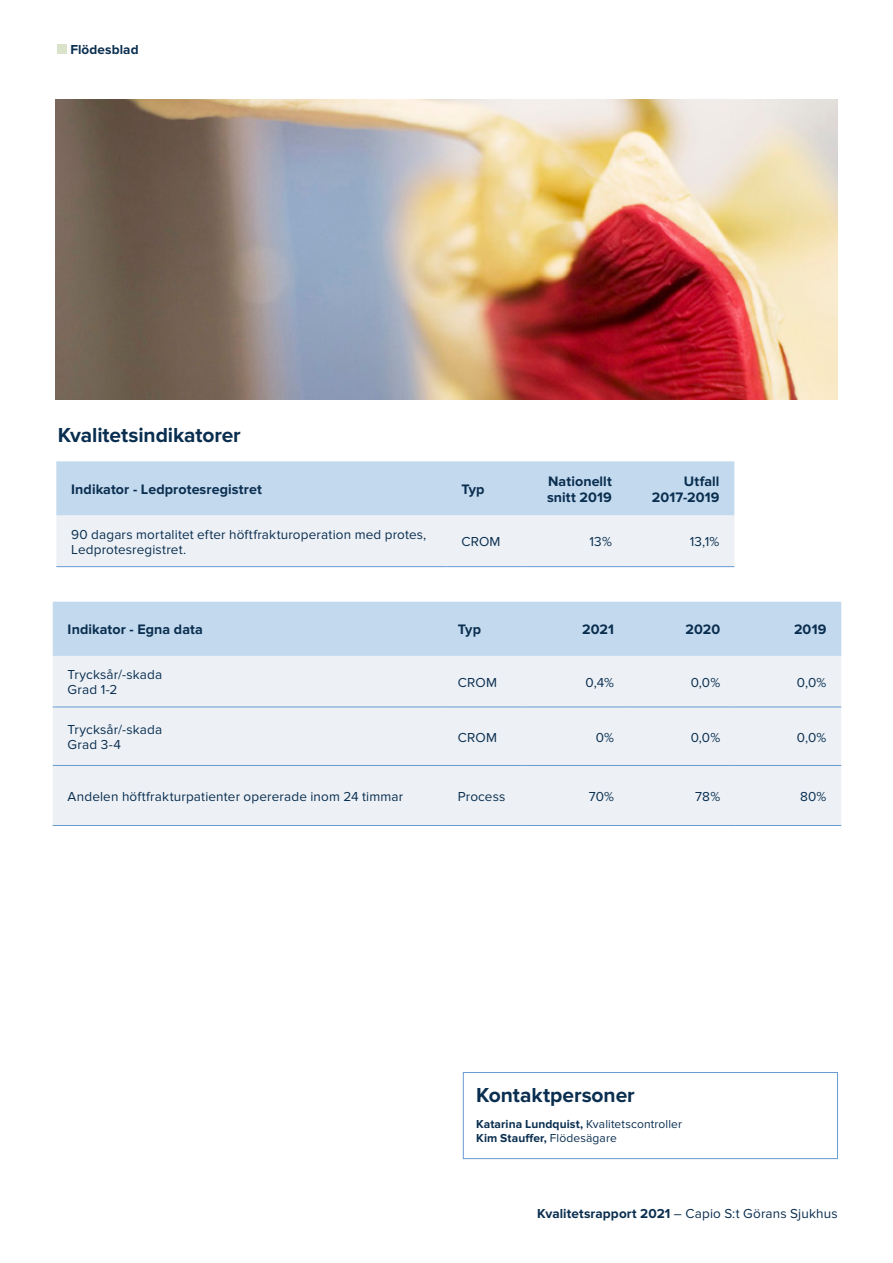
<style>
.page{position:relative;width:893px;height:1263px;background:#fff}
.page>*{position:absolute;margin:0;border:0;box-sizing:border-box;transform-origin:0 0}
.Underrubrik_1{font:700 21px "Proxima Nova";letter-spacing:-.005em;color:#0a2e4f}
.Tabellrubrik{font:700 14.25px "Proxima Nova";letter-spacing:.005em;color:#0a2e4f}
.Tabellrubrik_högerst{font:700 14.25px/16.5px "Proxima Nova";letter-spacing:.005em;color:#0a2e4f}
.Tabelldata_vänstestä{font:13.5px/15.3px "Proxima Nova";letter-spacing:.01em;color:#0a2e4f}
.Tabelldata_högerstäl{font:13.5px "Proxima Nova";letter-spacing:.01em;color:#0a2e4f}
.t1{font:700 13.5px "Proxima Nova";letter-spacing:.01em;color:#0a2e4f}
.Bildtext_under_bild{font:12px "Proxima Nova";letter-spacing:.01em;color:#0a2e4f}
.Bildtext_under_bild-2{font:700 12px "Proxima Nova";letter-spacing:.01em;color:#0a2e4f}
.s1{font-weight:700}
.s2{font-weight:400}
</style>
<div class="page">
<div style="left:57px;top:45px;width:10px;height:9px;background:#dbe2ca"></div>
<svg style="left:56px;top:461px;width:678px;height:105px;background:#d7e4f1"></svg>
<hr style="left:56px;top:566px;width:390px;height:1px;background:#689ad1">
<hr style="left:446px;top:566px;width:77px;height:1px;background:#689ad1">
<hr style="left:523px;top:566px;width:104px;height:1px;background:#689ad1">
<hr style="left:627px;top:566px;width:107px;height:1px;background:#689ad1">
<img style="left:55px;top:100px;width:783px;height:300px">
<div style="left:463px;top:1072px;width:375px;height:87px;border:1px solid #689ad1"></div>
<div style="left:53px;top:602px;width:788px;height:54px;background:#c3d9ee"></div>
<div style="left:53px;top:656px;width:788px;height:169px;background:#edf1f6"></div>
<hr style="left:629px;top:707px;width:106px;height:1px;background:#689ad1">
<hr style="left:735px;top:707px;width:106px;height:1px;background:#689ad1">
<hr style="left:53px;top:707px;width:390px;height:1px;background:#689ad1">
<hr style="left:443px;top:707px;width:80px;height:1px;background:#689ad1">
<hr style="left:523px;top:707px;width:106px;height:1px;background:#689ad1">
<hr style="left:53px;top:825px;width:390px;height:1px;background:#689ad1">
<hr style="left:443px;top:825px;width:80px;height:1px;background:#689ad1">
<hr style="left:523px;top:825px;width:106px;height:1px;background:#689ad1">
<hr style="left:629px;top:825px;width:106px;height:1px;background:#689ad1">
<hr style="left:735px;top:825px;width:106px;height:1px;background:#689ad1">
<hr style="left:53px;top:765px;width:390px;height:1px;background:#689ad1">
<hr style="left:443px;top:765px;width:80px;height:1px;background:#689ad1">
<hr style="left:523px;top:765px;width:106px;height:1px;background:#689ad1">
<hr style="left:629px;top:765px;width:106px;height:1px;background:#689ad1">
<hr style="left:735px;top:765px;width:106px;height:1px;background:#689ad1">
<p class="t1" style="left:70px;top:42px;width:70px">Flödesblad</p>
<p class="Underrubrik_1" style="left:58px;top:423px;width:184px">Kvalitetsindikatorer</p>
<p class="Tabellrubrik" style="left:71px;top:481px;width:192px">Indikator - Ledprotesregistret</p>
<p class="Tabellrubrik" style="left:461px;top:481px;width:25px">Typ</p>
<p class="Tabellrubrik_högerst" style="left:547px;top:473px;width:66px">Nationellt snitt 2019</p>
<p class="Tabellrubrik_högerst" style="left:684px;top:473px;width:37px">Utfall</p>
<p class="Tabellrubrik_högerst" style="left:652px;top:490px;width:69px">2017-2019</p>
<p class="Tabelldata_vänstestä" style="left:71px;top:527px;width:357px">90 dagars mortalitet efter höftfrakturoperation med protes,<br>Ledprotesregistret.</p>
<p class="Tabelldata_vänstestä" style="left:461px;top:534px;width:41px">CROM</p>
<p class="Tabelldata_högerstäl" style="left:590px;top:534px;width:24px">13%</p>
<p class="Tabelldata_högerstäl" style="left:690px;top:534px;width:31px">13,1%</p>
<p class="Tabellrubrik" style="left:68px;top:621px;width:137px">Indikator - Egna data</p>
<p class="Tabellrubrik_högerst" style="left:458px;top:622px;width:25px">Typ</p>
<p class="Tabellrubrik_högerst" style="left:582px;top:622px;width:33px">2021</p>
<p class="Tabellrubrik_högerst" style="left:685px;top:622px;width:36px">2020</p>
<p class="Tabellrubrik_högerst" style="left:794px;top:622px;width:34px">2019</p>
<p class="Tabelldata_vänstestä" style="left:68px;top:667px;width:96px">Trycksår/-skada</p>
<p class="Tabelldata_vänstestä" style="left:68px;top:682px;width:51px">Grad 1-2</p>
<p class="Tabelldata_högerstäl" style="left:458px;top:674px;width:41px">CROM</p>
<p class="Tabelldata_högerstäl" style="left:585px;top:674px;width:30px">0,4%</p>
<p class="Tabelldata_högerstäl" style="left:691px;top:674px;width:31px">0,0%</p>
<p class="Tabelldata_högerstäl" style="left:797px;top:674px;width:31px">0,0%</p>
<p class="Tabelldata_vänstestä" style="left:68px;top:722px;width:96px">Trycksår/-skada</p>
<p class="Tabelldata_vänstestä" style="left:68px;top:737px;width:55px">Grad 3-4</p>
<p class="Tabelldata_högerstäl" style="left:458px;top:729px;width:41px">CROM</p>
<p class="Tabelldata_högerstäl" style="left:596px;top:729px;width:20px">0%</p>
<p class="Tabelldata_högerstäl" style="left:691px;top:729px;width:31px">0,0%</p>
<p class="Tabelldata_högerstäl" style="left:797px;top:729px;width:31px">0,0%</p>
<p class="Tabelldata_vänstestä" style="left:68px;top:789px;width:337px">Andelen höftfrakturpatienter opererade inom 24 timmar</p>
<p class="Tabelldata_högerstäl" style="left:458px;top:788px;width:49px">Process</p>
<p class="Tabelldata_högerstäl" style="left:589px;top:788px;width:27px">70%</p>
<p class="Tabelldata_högerstäl" style="left:695px;top:788px;width:26px">78%</p>
<p class="Tabelldata_högerstäl" style="left:800px;top:788px;width:28px">80%</p>
<p class="Underrubrik_1" style="left:476px;top:1083px;width:160px">Kontaktpersoner</p>
<p class="Bildtext_under_bild" style="left:476px;top:1117px;width:207px"><span class="s1">Katarina Lundquist,</span> Kvalitetscontroller</p>
<p class="Bildtext_under_bild-2" style="left:476px;top:1131px;width:142px">Kim Stauffer, <span class="s2">Flödesägare</span></p>
<p class="Tabelldata_vänstestä" style="left:537px;top:1206px;width:302px"><span class="s1">Kvalitetsrapport 2021</span> – Capio S:t Görans Sjukhus</p>
</div>
